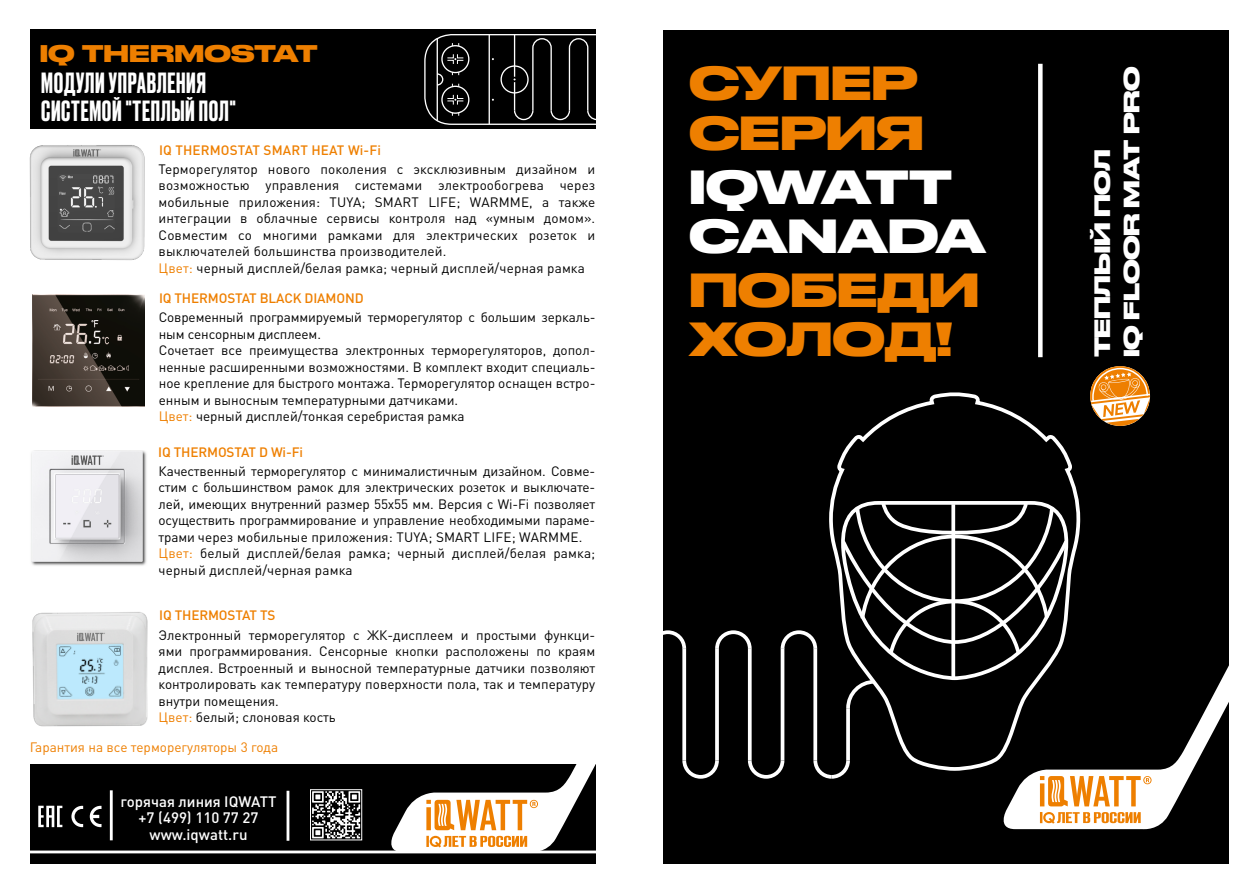
<style>
.page{position:relative;width:1259px;height:893px;background:#fff}
.page>*{position:absolute;margin:0;border:0;box-sizing:border-box;transform-origin:0 0}
.t1{font:700 45px "Druk Wide Cy";letter-spacing:-.005em;color:#ee7f00}
.t2{font:700 45px "Druk Wide Cy";letter-spacing:-.025em;color:#fff}
.t3{font:500 27.45px "Druk Cy";letter-spacing:.025em;color:#fff}
.t4{font:700 22.65px "Druk Wide Cy";color:#ee7f00}
.t5{font:700 21px "Druk Wide Cy";letter-spacing:-.02em;color:#fff}
.t6{font:500 15px "DIN Pro";color:#fff}
.t7{font:13.5px/16.5px "DIN Pro";color:#000;text-align:justify}
.t8{font:500 13.5px "DIN Pro";letter-spacing:-.01em;color:#ee7f00}
.t9{font:13.5px "DIN Pro";color:#ee7f00}
.t10{font:500 13.5px "DIN Pro";letter-spacing:.01em;color:#ee7f00}
.s1{color:#ee7f00}
</style>
<div class="page">
<div style="left:663px;top:30px;width:566px;height:833px;background:#000"></div>
<div style="left:30px;top:30px;width:565px;height:99px;background:#000"></div>
<svg style="left:424px;top:33px;width:172px;height:93px"></svg>
<div style="left:30px;top:764px;width:565px;height:99px;background:#000"></div>
<hr style="left:30px;top:850px;width:572px;height:3px;background:#fff">
<hr style="left:286px;top:791px;width:3px;height:50px;background:#fff">
<hr style="left:110px;top:790px;width:3px;height:50px;background:#fff">
<svg style="left:71px;top:806px;width:12px;height:21px"></svg>
<svg style="left:90px;top:806px;width:11px;height:21px"></svg>
<svg style="left:38px;top:806px;width:24px;height:21px"></svg>
<div style="left:310px;top:789px;width:52px;height:51px;border:1px solid #fff"></div>
<svg style="left:312px;top:791px;width:48px;height:47px"></svg>
<svg style="left:384px;top:764px;width:212px;height:90px"></svg>
<svg style="left:831px;top:307px;width:248px;height:191px"></svg>
<svg style="left:663px;top:498px;width:566px;height:332px"></svg>
<img style="left:31px;top:450px;width:116px;height:116px">
<img style="left:33px;top:294px;width:112px;height:113px">
<img style="left:29px;top:145px;width:116px;height:115px">
<img style="left:32px;top:612px;width:116px;height:115px">
<svg style="left:1090px;top:366px;width:60px;height:60px"></svg>
<svg style="left:1038px;top:64px;width:4px;height:293px"></svg>
<p class="t4" style="left:40px;top:34px;width:280px">IQ THERMOSTAT</p>
<p class="t3" style="left:41px;top:64px;width:166px">МОДУЛИ УПРАВЛЕНИЯ</p>
<p class="t3" style="left:41px;top:92px;width:196px">СИСТЕМОЙ "ТЕПЛЫЙ ПОЛ"</p>
<p class="t10" style="left:159px;top:141px;width:224px">IQ THERMOSTAT SMART HEAT Wi-Fi</p>
<p class="t7" style="left:159px;top:160px;width:438px">Терморегулятор нового поколения с эксклюзивным дизайном и возможностью управления системами электрообогрева через мобильные приложения: TUYA; SMART LIFE; WARMME, а также интеграции в облачные сервисы контроля над «умным домом».<br>Совместим со многими рамками для электрических розеток и выключателей большинства производителей.</p>
<p class="t7" style="left:159px;top:259px;width:428px"><span class="s1">Цвет:</span> черный дисплей/белая рамка; черный дисплей/черная рамка</p>
<p class="t8" style="left:159px;top:289px;width:206px">IQ THERMOSTAT BLACK DIAMOND</p>
<p class="t7" style="left:159px;top:308px;width:438px">Современный программируемый терморегулятор с большим зеркаль&shy;ным сенсорным дисплеем.</p>
<p class="t7" style="left:159px;top:341px;width:438px">Сочетает все преимущества электронных терморегуляторов, допол&shy;ненные расширенными возможностями. В комплект входит специаль&shy;ное крепление для быстрого монтажа. Терморегулятор оснащен встро&shy;енным и выносным температурными датчиками.</p>
<p class="t7" style="left:159px;top:407px;width:307px"><span class="s1">Цвет:</span> черный дисплей/тонкая серебристая рамка</p>
<p class="t8" style="left:158px;top:442px;width:146px">IQ THERMOSTAT D Wi-Fi</p>
<p class="t7" style="left:159px;top:462px;width:438px">Качественный терморегулятор с минималистичным дизайном. Совме&shy;стим с большинством рамок для электрических розеток и выключате&shy;лей, имеющих внутренний размер 55х55 мм. Версия с Wi-Fi позволяет осуществить программирование и управление необходимыми параме&shy;трами через мобильные приложения: TUYA; SMART LIFE; WARMME.</p>
<p class="t7" style="left:159px;top:545px;width:438px"><span class="s1">Цвет:</span> белый дисплей/белая рамка; черный дисплей/белая рамка; черный дисплей/черная рамка</p>
<p class="t8" style="left:159px;top:606px;width:118px">IQ THERMOSTAT TS</p>
<p class="t7" style="left:159px;top:626px;width:438px">Электронный терморегулятор c ЖК-дисплеем и простыми функци&shy;ями программирования. Сенсорные кнопки расположены по краям дисплея. Встроенный и выносной температурные датчики позволяют контролировать как температуру поверхности пола, так и температуру внутри помещения.</p>
<p class="t7" style="left:159px;top:708px;width:179px"><span class="s1">Цвет:</span> белый; слоновая кость</p>
<p class="t9" style="left:30px;top:738px;width:250px">Гарантия на все терморегуляторы 3 года</p>
<p class="t6" style="left:121px;top:791px;width:157px">горячая линия IQWATT</p>
<p class="t6" style="left:139px;top:807px;width:121px">+7 (499) 110 77 27</p>
<p class="t6" style="left:150px;top:824px;width:99px">www.iqwatt.ru</p>
<p class="t1" style="left:689px;top:46px;width:230px">СУПЕР</p>
<p class="t1" style="left:689px;top:96px;width:237px">СЕРИЯ</p>
<p class="t2" style="left:689px;top:150px;width:265px">IQWATT</p>
<p class="t2" style="left:689px;top:199px;width:298px">CANADA</p>
<p class="t1" style="left:689px;top:253px;width:292px">ПОБЕДИ</p>
<p class="t1" style="left:689px;top:302px;width:265px">ХОЛОД!</p>
<p class="t5" style="left:1085px;top:357px;width:210px;rotate:-90deg">ТЕПЛЫЙ ПОЛ</p>
<p class="t5" style="left:1114px;top:357px;width:292px;rotate:-90deg">IQ FLOOR MAT PRO</p>
</div>
